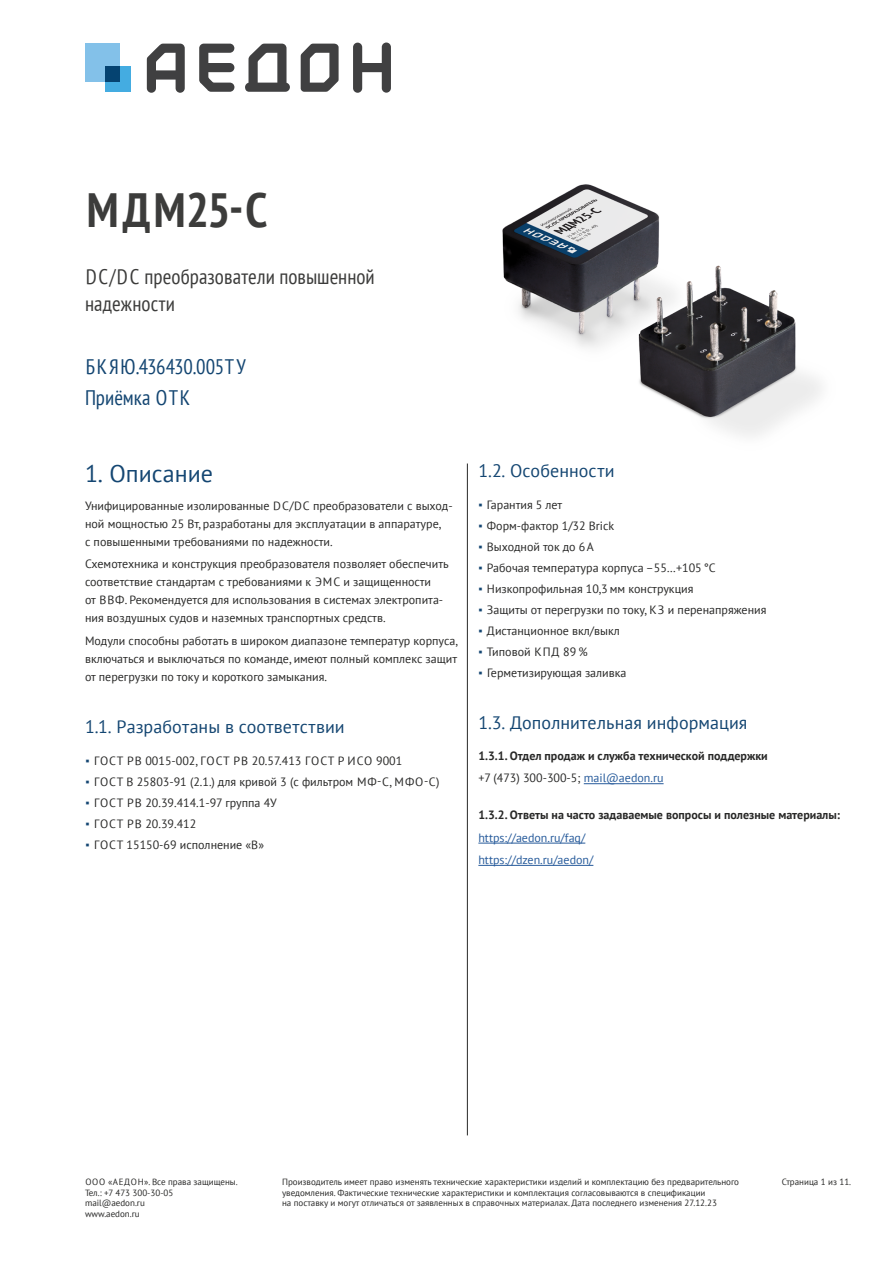
<style>
.page{position:relative;width:893px;height:1263px;background:#fff}
.page>*{position:absolute;margin:0;border:0;box-sizing:border-box;transform-origin:0 0}
.t1{font:700 condensed 48px "PT Sans";letter-spacing:.04em;color:#3c3c3b}
.t2{font:24px "PT Sans";color:#144672}
.t3{font:condensed 21px/27px "PT Sans";letter-spacing:.005em;color:#3c3c3b}
.t4{font:condensed 21px/31.2px "PT Sans";letter-spacing:.005em;color:#144672}
.t5{font:18px "PT Sans";letter-spacing:.005em;color:#144672}
.t6{font:12px/18px "PT Sans";color:#282827}
.t7{font:700 12px/22.2px "PT Sans";color:#282827}
.t8{font:12px "PT Sans";letter-spacing:.05em;color:#282827}
.t9{font:12px/22.2px "PT Sans";color:#275b9b}
.t10{font:12px "PT Sans";letter-spacing:.025em;color:#282827}
.t11{font:9px/10.8px "PT Sans";color:#282827}
.s1{font-family:"Arial";color:#144672}
.s2{font-weight:400}
.s3{font-weight:400;color:#275b9b}
</style>
<div class="page">
<img style="left:502px;top:184px;width:319px;height:252px">
<hr style="left:584px;top:783px;width:80px;height:1px;background:#275b9b">
<hr style="left:478px;top:843px;width:107px;height:1px;background:#275b9b">
<hr style="left:478px;top:865px;width:115px;height:1px;background:#275b9b">
<hr style="left:467px;top:463px;width:1px;height:672px;background:#282827">
<svg style="left:353px;top:43px;width:38px;height:49px"></svg>
<svg style="left:245px;top:44px;width:45px;height:48px"></svg>
<svg style="left:301px;top:44px;width:38px;height:48px"></svg>
<svg style="left:199px;top:44px;width:35px;height:48px"></svg>
<svg style="left:147px;top:44px;width:38px;height:48px"></svg>
<div style="left:85px;top:44px;width:35px;height:38px;background:#83c1e9"></div>
<div style="left:106px;top:66px;width:25px;height:26px;background:#44ace1"></div>
<div style="left:106px;top:66px;width:14px;height:16px;background:#054371"></div>
<h1 class="t1" style="left:87px;top:179px;width:182px">МДМ25-С</h1>
<h3 class="t3" style="left:85px;top:263px;width:291px">DC/DC преобразователи повышенной надежности</h3>
<h3 class="t4" style="left:85px;top:350px;width:162px">БКЯЮ.436430.005ТУ<br>Приёмка ОТК</h3>
<h2 class="t2" style="left:85px;top:458px;width:130px">1. Описание</h2>
<p class="t6" style="left:85px;top:497px;width:369px">Унифицированные изолированные DC/DC преобразователи с выход&shy;ной мощностью 25 Вт, разработаны для эксплуатации в аппаратуре,<br>с повышенными требованиями по надежности.</p>
<p class="t6" style="left:85px;top:555px;width:365px">Схемотехника и конструкция преобразователя позволяет обеспечить соответствие стандартам с требованиями к ЭМС и защищенности<br>от ВВФ. Рекомендуется для использования в системах электропита&shy;ния воздушных судов и наземных транспортных средств.</p>
<p class="t6" style="left:85px;top:631px;width:374px;text-align:justify">Модули способны работать в широком диапазоне температур корпуса, включаться и выключаться по команде, имеют полный комплекс защит от перегрузки по току и короткого замыкания.</p>
<h3 class="t5" style="left:85px;top:715px;width:261px">1.1. Разработаны в соответствии</h3>
<p class="t8" style="left:86px;top:753px;width:318px"><span class="s1">▪</span> ГОСТ РВ 0015-002, ГОСТ РВ 20.57.413 ГОСТ Р ИСО 9001</p>
<p class="t6" style="left:86px;top:772px;width:355px"><span class="s1">▪</span> ГОСТ В 25803-91 (2.1.) для кривой 3 (с фильтром МФ-С, МФО-С)</p>
<p class="t6" style="left:86px;top:793px;width:193px"><span class="s1">▪</span> ГОСТ РВ 20.39.414.1-97 группа 4У</p>
<p class="t10" style="left:86px;top:816px;width:112px"><span class="s1">▪</span> ГОСТ РВ 20.39.412</p>
<p class="t6" style="left:86px;top:835px;width:180px"><span class="s1">▪</span> ГОСТ 15150-69 исполнение «В»</p>
<h3 class="t5" style="left:478px;top:459px;width:138px">1.2. Особенности</h3>
<p class="t6" style="left:478px;top:495px;width:85px"><span class="s1">▪</span> Гарантия 5 лет</p>
<p class="t6" style="left:478px;top:516px;width:137px"><span class="s1">▪</span> Форм-фактор 1/32 Brick</p>
<p class="t6" style="left:478px;top:537px;width:117px"><span class="s1">▪</span> Выходной ток до 6 А</p>
<p class="t6" style="left:478px;top:558px;width:239px"><span class="s1">▪</span> Рабочая температура корпуса –55…+105 °С</p>
<p class="t6" style="left:478px;top:579px;width:217px"><span class="s1">▪</span> Низкопрофильная 10,3 мм конструкция</p>
<p class="t6" style="left:478px;top:600px;width:289px"><span class="s1">▪</span> Защиты от перегрузки по току, КЗ и перенапряжения</p>
<p class="t6" style="left:478px;top:621px;width:143px"><span class="s1">▪</span> Дистанционное вкл/выкл</p>
<p class="t6" style="left:478px;top:642px;width:111px"><span class="s1">▪</span> Типовой КПД 89 %</p>
<p class="t6" style="left:478px;top:663px;width:150px"><span class="s1">▪</span> Герметизирующая заливка</p>
<h3 class="t5" style="left:478px;top:711px;width:271px">1.3. Дополнительная информация</h3>
<p class="t7" style="left:478px;top:744px;width:291px">1.3.1. Отдел продаж и служба технической поддержки <span class="s2">+7 (473) 300-300-5;</span> <span class="s3">mail@aedon.ru</span></p>
<p class="t7" style="left:478px;top:804px;width:363px">1.3.2. Ответы на часто задаваемые вопросы и полезные материалы:</p>
<p class="t9" style="left:478px;top:826px;width:117px">https://aedon.ru/faq/ https://dzen.ru/aedon/</p>
<p class="t11" style="left:282px;top:1176px;width:459px">Производитель имеет право изменять технические характеристики изделий и комплектацию без предварительного уведомления. Фактические технические характеристики и комплектация согласовываются в спецификации<br>на поставку и могут отличаться от заявленных в справочных материалах. Дата последнего изменения 27.12.23</p>
<p class="t11" style="left:85px;top:1176px;width:154px">ООО «АЕДОН». Все права защищены.</p>
<p class="t11" style="left:782px;top:1176px;width:71px">Страница 1 из 11.</p>
<p class="t11" style="left:85px;top:1187px;width:90px">Тел.: +7 473 300-30-05 mail@aedon.ru www.aedon.ru</p>
</div>
